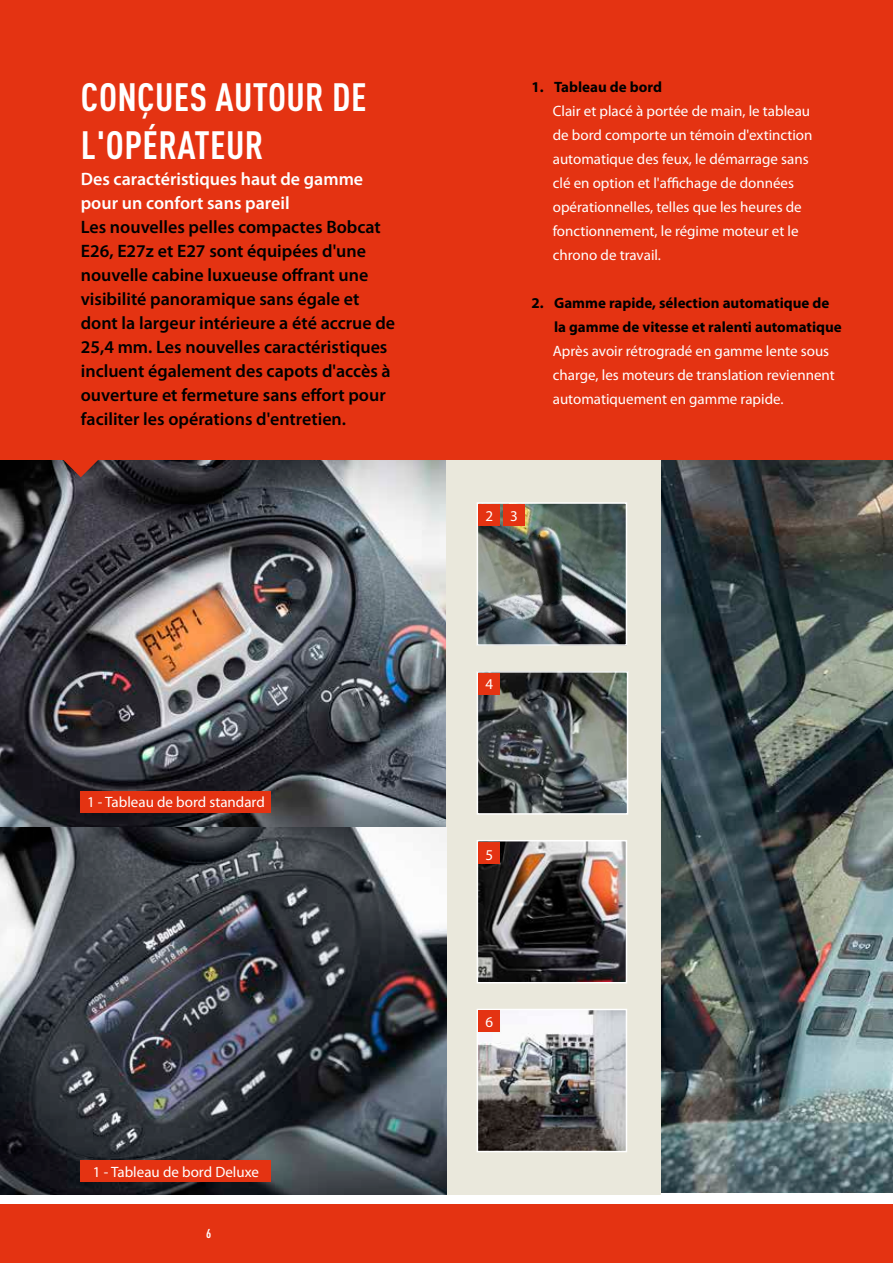
<style>
.page{position:relative;width:893px;height:1263px;background:#fff}
.page>*{position:absolute;margin:0;border:0;box-sizing:border-box;transform-origin:0 0}
.t1{font:700 condensed 39px/48px "DIN Pro";letter-spacing:.01em;color:#fff}
.t2{font:600 18px/24px "Myriad Pro";color:#000}
.t3{font:600 18px/24px "Myriad Pro";color:#fff}
.t4{font:15px/24px "Myriad Pro";color:#fff}
.t5{font:700 15px/24px "Myriad Pro";color:#000}
.t6{font:700 condensed 12.75px "DIN Pro";color:#fff}
</style>
<div class="page">
<div style="left:0;top:1204px;width:893px;height:59px;background:#e43312"></div>
<img style="left:660px;top:459px;width:233px;height:734px">
<img style="left:0;top:459px;width:446px;height:368px">
<div style="left:446px;top:458px;width:214px;height:736px;background:#eae8dc"></div>
<img style="left:0;top:827px;width:446px;height:367px">
<svg style="left:63px;top:459px;width:36px;height:18px"></svg>
<div style="left:0;top:0;width:893px;height:459px;background:#e43312"></div>
<img style="left:480px;top:505px;width:144px;height:138px">
<div style="left:477px;top:502px;width:150px;height:144px;border:2px solid #fff"></div>
<div style="left:479px;top:504px;width:21px;height:22px;background:#e43312"></div>
<div style="left:503px;top:504px;width:22px;height:22px;background:#e43312"></div>
<img style="left:480px;top:674px;width:145px;height:138px">
<div style="left:477px;top:671px;width:151px;height:144px;border:2px solid #fff"></div>
<div style="left:479px;top:673px;width:21px;height:21px;background:#e43312"></div>
<img style="left:480px;top:843px;width:144px;height:137px">
<div style="left:477px;top:840px;width:150px;height:143px;border:2px solid #fff"></div>
<div style="left:479px;top:842px;width:21px;height:21px;background:#e43312"></div>
<img style="left:480px;top:1012px;width:144px;height:137px">
<div style="left:477px;top:1009px;width:150px;height:143px;border:2px solid #fff"></div>
<div style="left:479px;top:1011px;width:21px;height:21px;background:#e43312"></div>
<div style="left:81px;top:791px;width:190px;height:21px;background:#e43312"></div>
<div style="left:81px;top:1160px;width:190px;height:22px;background:#e43312"></div>
<h1 class="t1" style="left:81px;top:69px;width:287px">CONÇUES AUTOUR DE<br>L'OPÉRATEUR</h1>
<p class="t3" style="left:81px;top:167px;width:284px">Des caractéristiques haut de gamme pour un confort sans pareil</p>
<p class="t2" style="left:81px;top:215px;width:316px">Les nouvelles pelles compactes Bobcat E26, E27z et E27 sont équipées d'une nouvelle cabine luxueuse offrant une visibilité panoramique sans égale et dont la largeur intérieure a été accrue de 25,4 mm. Les nouvelles caractéristiques incluent également des capots d'accès à ouverture et fermeture sans effort pour faciliter les opérations d'entretien.</p>
<p class="t4" style="left:87px;top:790px;width:179px">1 - Tableau de bord standard</p>
<p class="t4" style="left:93px;top:1159px;width:167px">1 - Tableau de bord Deluxe</p>
<p class="t6" style="left:206px;top:1224px;width:7px">6</p>
<p class="t5" style="left:531px;top:74px;width:132px">1. Tableau de bord</p>
<p class="t4" style="left:553px;top:99px;width:261px">Clair et placé à portée de main, le tableau de bord comporte un témoin d'extinction automatique des feux, le démarrage sans clé en option et l'affichage de données opérationnelles, telles que les heures de fonctionnement, le régime moteur et le chrono de travail.</p>
<p class="t5" style="left:554px;top:290px;width:289px;text-indent:-22px">2. Gamme rapide, sélection automatique de la gamme de vitesse et ralenti automatique</p>
<p class="t4" style="left:553px;top:339px;width:283px">Après avoir rétrogradé en gamme lente sous charge, les moteurs de translation reviennent automatiquement en gamme rapide.</p>
<p class="t4" style="left:486px;top:503px;width:34px">2 3</p>
<p class="t4" style="left:486px;top:672px;width:9px">4</p>
<p class="t4" style="left:486px;top:842px;width:9px">5</p>
<p class="t4" style="left:486px;top:1010px;width:9px">6</p>
</div>
